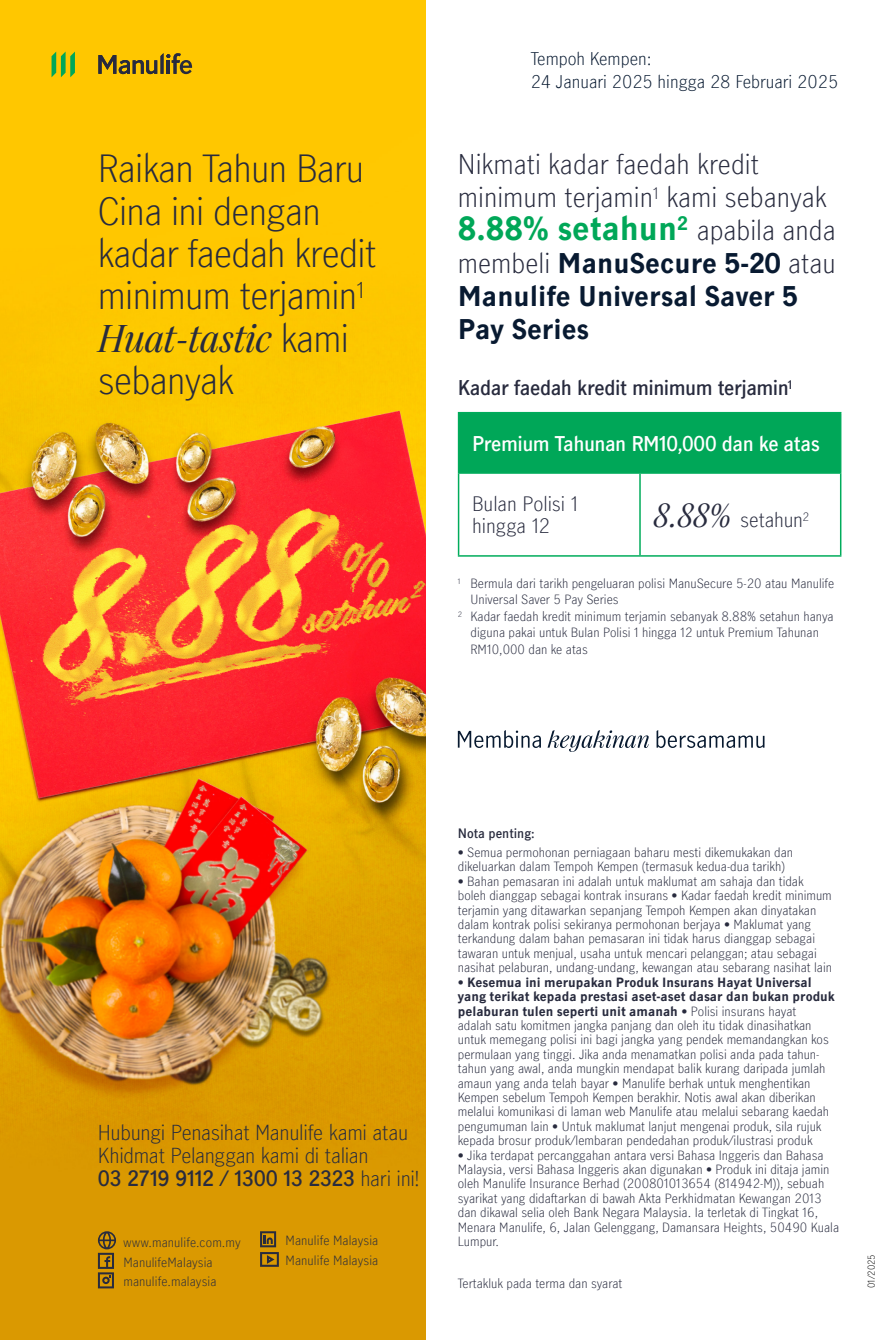
<style>
.page{position:relative;width:893px;height:1340px;background:#fff}
.page>*{position:absolute;margin:0;border:0;box-sizing:border-box;transform-origin:0 0}
.t1{font:300 35.25px/42.3px "Manulife JH Sans";letter-spacing:-.02em;color:#282b3e}
.t2{font:italic 35.25px "Manulife JH Serif";letter-spacing:-.01em;color:#282b3e}
.t3{font:700 30px "Manulife JH Sans";color:#00a758}
.t4{font:700 25.5px/33px "Manulife JH Sans";color:#081a31}
.t5{font:300 25.5px/33px "Manulife JH Sans";color:#282b3e}
.t6{font:300 19.5px/23.4px "Manulife JH Sans";letter-spacing:-.02em;color:#282b3e}
.t7{font:600 18.75px "Manulife JH Sans";letter-spacing:-.03em;color:#282b3e}
.t8{font:300 18.75px/22.5px "Manulife JH Sans";letter-spacing:-.005em;color:#282b3e}
.t9{font:600 18.75px "Manulife JH Sans";letter-spacing:-.03em;color:#fff}
.t10{font:300 16.5px/22.5px "Manulife JH Sans";color:#081a31}
.t11{font:300 12px/14.4px "Manulife JH Sans";color:#282b3e}
.t12{font:600 12px "Manulife JH Sans";color:#282b3e}
.t13{font:300 9px "Manulife JH Sans";letter-spacing:-.005em;color:#000;scale:.95 1}
.s1{font-family:"Manulife JH Sans";font-weight:300;font-style:normal}
.s2{font-weight:300;font-size:25.5px;color:#282b3e}
.s3{font-weight:300;color:#282b3e}
.s4{font-family:"Manulife JH Serif";font-weight:400;font-style:italic;font-size:30px}
.s5{font-weight:600}
.s6{font-weight:700}
</style>
<div class="page">
<img style="left:0;top:0;width:426px;height:1339px">
<svg style="left:52px;top:52px;width:23px;height:25px"></svg>
<svg style="left:98px;top:53px;width:94px;height:21px;background:#a1831a"></svg>
<svg style="left:98px;top:1231px;width:18px;height:57px"></svg>
<svg style="left:260px;top:1231px;width:19px;height:35px"></svg>
<div style="left:459px;top:412px;width:382px;height:61px;background:#00a758"></div>
<hr style="left:840px;top:413px;width:1px;height:59px;background:#00ac5b">
<hr style="left:458px;top:555px;width:182px;height:1px;background:#00ac5b">
<hr style="left:640px;top:555px;width:201px;height:1px;background:#00ac5b">
<hr style="left:458px;top:474px;width:1px;height:81px;background:#00ac5b">
<hr style="left:458px;top:472px;width:182px;height:2px;background:#00ac5b">
<hr style="left:640px;top:472px;width:201px;height:2px;background:#00ac5b">
<hr style="left:639px;top:474px;width:2px;height:81px;background:#00ac5b">
<hr style="left:840px;top:474px;width:1px;height:81px;background:#00ac5b">
<hr style="left:458px;top:413px;width:1px;height:59px;background:#00ac5b">
<hr style="left:458px;top:412px;width:182px;height:1px;background:#00ac5b">
<hr style="left:640px;top:412px;width:201px;height:1px;background:#00ac5b">
<svg style="left:458px;top:730px;width:83px;height:18px"></svg>
<svg style="left:547px;top:730px;width:102px;height:22px"></svg>
<svg style="left:657px;top:730px;width:107px;height:18px"></svg>
<h1 class="t1" style="left:98px;top:146px;width:280px">Raikan Tahun Baru<br>Cina ini dengan kadar faedah kredit minimum terjamin<sup>1</sup></h1>
<h1 class="t2" style="left:98px;top:311px;width:253px">Huat-tastic <span class="s1">kami</span></h1>
<h1 class="t1" style="left:98px;top:358px;width:138px">sebanyak</h1>
<h3 class="t10" style="left:531px;top:47px;width:309px">Tempoh Kempen:<br>24 Januari 2025 hingga 28 Februari 2025</h3>
<h3 class="t5" style="left:458px;top:147px;width:370px">Nikmati kadar faedah kredit minimum terjamin<sup>1</sup> kami sebanyak</h3>
<h2 class="t3" style="left:458px;top:207px;width:379px">8.88% setahun<sup>2</sup> <span class="s2">apabila anda</span></h2>
<h3 class="t4" style="left:458px;top:246px;width:379px"><span class="s3">membeli</span> ManuSecure 5-20 <span class="s3">atau<br></span>Manulife Universal Saver 5<br>Pay Series</h3>
<h3 class="t7" style="left:458px;top:374px;width:336px">Kadar faedah kredit minimum terjamin<sup>1</sup></h3>
<h3 class="t9" style="left:472px;top:430px;width:349px">Premium Tahunan RM10,000 dan ke atas</h3>
<h3 class="t8" style="left:472px;top:491px;width:108px">Bulan Polisi 1 hingga 12</h3>
<h3 class="t8" style="left:653px;top:507px;width:157px"><span class="s4">8.88%</span> setahun<sup>2</sup></h3>
<p class="t11" style="left:458px;top:575px;width:378px"><sup>1</sup> Bermula dari tarikh pengeluaran polisi ManuSecure 5-20 atau Manulife</p>
<p class="t11" style="left:471px;top:592px;width:150px">Universal Saver 5 Pay Series</p>
<p class="t11" style="left:458px;top:608px;width:377px"><sup>2</sup> Kadar faedah kredit minimum terjamin sebanyak 8.88% setahun hanya</p>
<p class="t11" style="left:471px;top:625px;width:350px">diguna pakai untuk Bulan Polisi 1 hingga 12 untuk Premium Tahunan</p>
<p class="t11" style="left:471px;top:641px;width:119px">RM10,000 dan ke atas</p>
<h3 class="t6" style="left:98px;top:1119px;width:323px">Hubungi Penasihat Manulife kami atau<br>Khidmat Pelanggan kami di talian<br><span class="s5">03 2719 9112 / 1300 13 2323</span> hari ini!</h3>
<p class="t11" style="left:123px;top:1232px;width:119px;line-height:19.5px">www.manulife.com.my<br>ManulifeMalaysia manulife.malaysia</p>
<p class="t11" style="left:286px;top:1230px;width:94px;line-height:19.5px">Manulife Malaysia<br>Manulife Malaysia</p>
<p class="t12" style="left:458px;top:825px;width:78px">Nota penting:</p>
<p class="t11" style="left:458px;top:844px;width:337px">• Semua permohonan perniagaan baharu mesti dikemukakan dan dikeluarkan dalam Tempoh Kempen (termasuk kedua-dua tarikh)</p>
<p class="t11" style="left:458px;top:873px;width:376px">• Bahan pemasaran ini adalah untuk maklumat am sahaja dan tidak boleh dianggap sebagai kontrak insurans • Kadar faedah kredit minimum terjamin yang ditawarkan sepanjang Tempoh Kempen akan dinyatakan dalam kontrak polisi sekiranya permohonan berjaya • Maklumat yang terkandung dalam bahan pemasaran ini tidak harus dianggap sebagai tawaran untuk menjual, usaha untuk mencari pelanggan; atau sebagai nasihat pelaburan, undang-undang, kewangan atau sebarang nasihat lain</p>
<p class="t11" style="left:458px;top:974px;width:379px">• <span class="s6">Kesemua ini merupakan Produk Insurans Hayat Universal yang terikat kepada prestasi aset-aset dasar dan bukan produk pelaburan tulen seperti unit amanah</span> • Polisi insurans hayat<br>adalah satu komitmen jangka panjang dan oleh itu tidak dinasihatkan untuk memegang polisi ini bagi jangka yang pendek memandangkan kos permulaan yang tinggi. Jika anda menamatkan polisi anda pada tahun&shy;tahun yang awal, anda mungkin mendapat balik kurang daripada jumlah amaun yang anda telah bayar • Manulife berhak untuk menghentikan Kempen sebelum Tempoh Kempen berakhir. Notis awal akan diberikan melalui komunikasi di laman web Manulife atau melalui sebarang kaedah pengumuman lain • Untuk maklumat lanjut mengenai produk, sila rujuk kepada brosur produk/lembaran pendedahan produk/ilustrasi produk</p>
<p class="t11" style="left:458px;top:1147px;width:383px">• Jika terdapat percanggahan antara versi Bahasa Inggeris dan Bahasa Malaysia, versi Bahasa Inggeris akan digunakan • Produk ini ditaja jamin oleh Manulife Insurance Berhad (200801013654 (814942-M)), sebuah syarikat yang didaftarkan di bawah Akta Perkhidmatan Kewangan 2013 dan dikawal selia oleh Bank Negara Malaysia. Ia terletak di Tingkat 16, Menara Manulife, 6, Jalan Gelenggang, Damansara Heights, 50490 Kuala Lumpur.</p>
<p class="t11" style="left:458px;top:1276px;width:166px">Tertakluk pada terma dan syarat</p>
<p class="t13" style="left:865px;top:1288px;width:37px;rotate:-90deg">01/2025</p>
</div>
